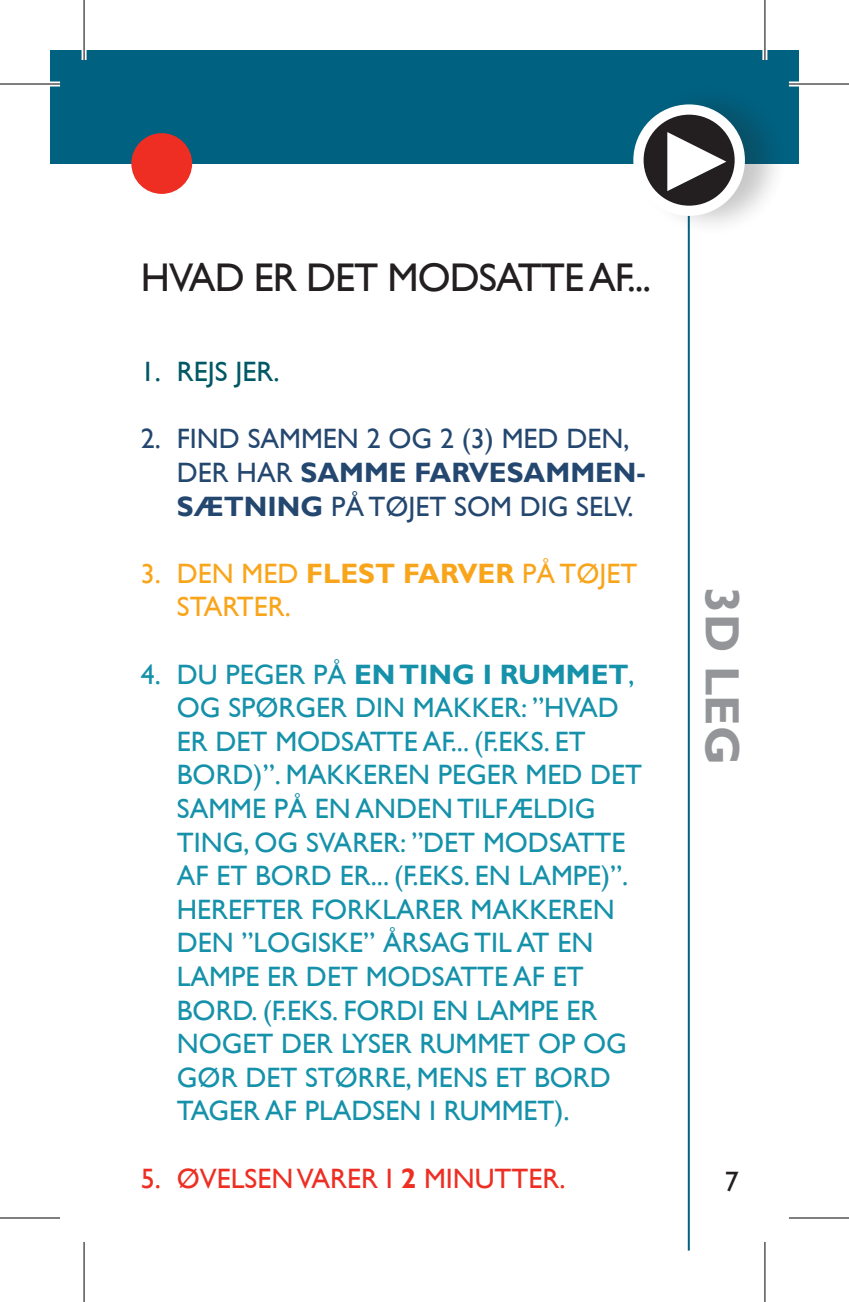
<style>
.page{position:relative;width:849px;height:1302px;background:#fff}
.page>*{position:absolute;margin:0;border:0;box-sizing:border-box;transform-origin:0 0}
.t1{font:700 48px "Gill Sans";color:#939598}
.t2{font:40px "Gill Sans";letter-spacing:-.025em;color:#231f20}
.t3{font:28px/33.6px "Gill Sans";color:#1591aa}
.t4{font:28px/33.6px "Gill Sans";color:#244770}
.t5{font:28px/33.6px "Gill Sans";color:#f9a51b}
.t6{font:28px "Gill Sans";color:#ee2e22}
.t7{font:28px "Gill Sans";color:#005864}
.t8{font:28px "Gill Sans";color:#231f20}
.s1{font-weight:700}
</style>
<div class="page">
<div style="left:50px;top:50px;width:748px;height:113px;background:#006180"></div>
<hr style="left:687px;top:204px;width:2px;height:1046px;background:#006180">
<div style="left:131px;top:133px;width:61px;height:61px;background:#ee2e22;border-radius:50%"></div>
<div style="left:634px;top:82px;width:164px;height:173px;background:#231f20;opacity:.25"></div>
<svg style="left:638px;top:110px;width:101px;height:101px;background:#524e4f"></svg>
<div style="left:633px;top:104px;width:111px;height:112px;border:10px solid #fff;border-radius:50%"></div>
<svg style="left:667px;top:132px;width:59px;height:59px"></svg>
<div style="left:0;top:82px;width:60px;height:5px;background:#fff"></div>
<div style="left:788px;top:82px;width:60px;height:5px;background:#fff"></div>
<hr style="left:82px;top:0;width:4px;height:60px;background:#fff">
<svg style="left:762px;top:0;width:5px;height:60px"></svg>
<svg style="left:765px;top:1242px;width:1px;height:60px"></svg>
<hr style="left:0;top:83px;width:60px;height:2px;background:#000">
<hr style="left:788px;top:83px;width:60px;height:2px;background:#000">
<hr style="left:0;top:1217px;width:60px;height:2px;background:#000">
<hr style="left:788px;top:1217px;width:60px;height:2px;background:#000">
<hr style="left:83px;top:0;width:2px;height:60px;background:#000">
<hr style="left:83px;top:1242px;width:2px;height:60px;background:#000">
<hr style="left:764px;top:0;width:1px;height:60px;background:#000">
<hr style="left:764px;top:1242px;width:1px;height:60px;background:#000">
<h2 class="t2" style="left:141px;top:254px;width:512px">HVAD ER DET MODSATTE AF...</h2>
<p class="t7" style="left:141px;top:355px;width:140px">1.REJS JER.</p>
<p class="t4" style="left:177px;top:422px;width:470px;text-indent:-36px">2. FIND SAMMEN 2 OG 2 (3) MED DEN,<br>DER HAR <span class="s1">SAMME FARVESAMMEN-<br>SÆTNING</span> PÅ TØJET SOM DIG SELV.</p>
<p class="t5" style="left:177px;top:556px;width:462px;text-indent:-36px">3.DEN MED <span class="s1">FLEST FARVER</span> PÅ TØJET<br>STARTER.</p>
<p class="t3" style="left:177px;top:657px;width:466px;text-indent:-36px">4.DU PEGER PÅ <span class="s1">EN TING I RUMMET</span>,<br>OG SPØRGER DIN MAKKER: ”HVAD<br>ER DET MODSATTE AF... (F.EKS. ET<br>BORD)”. MAKKEREN PEGER MED DET<br>SAMME PÅ EN ANDEN TILFÆLDIG<br>TING, OG SVARER: ”DET MODSATTE<br>AF ET BORD ER... (F.EKS. EN LAMPE)”.<br>HEREFTER FORKLARER MAKKEREN<br>DEN ”LOGISKE” ÅRSAG TIL AT EN<br>LAMPE ER DET MODSATTE AF ET<br>BORD. (F.EKS. FORDI EN LAMPE ER<br>NOGET DER LYSER RUMMET OP OG<br>GØR DET STØRRE, MENS ET BORD<br>TAGER AF PLADSEN I RUMMET).</p>
<p class="t6" style="left:141px;top:1162px;width:426px">5. ØVELSEN VARER I <span class="s1">2</span> MINUTTER.</p>
<h1 class="t1" style="left:750px;top:587px;width:179px;rotate:90deg">3D LEG</h1>
<p class="t8" style="left:724px;top:1165px;width:15px">7</p>
</div>
